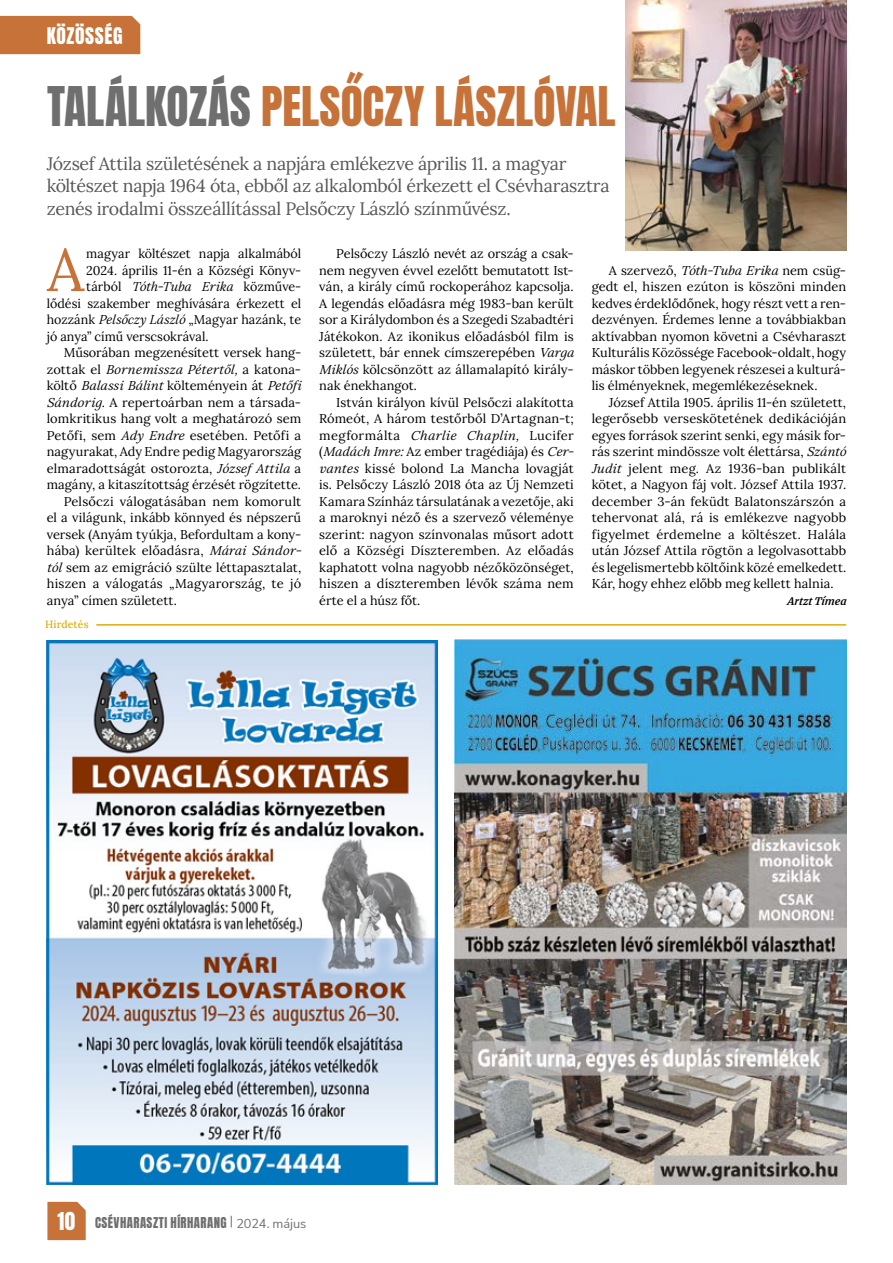
<style>
.page{position:relative;width:893px;height:1263px;background:#fff}
.page>*{position:absolute;margin:0;border:0;box-sizing:border-box;transform-origin:0 0}
.t1{font:59.85px "Lora";color:#c67238}
.t2{font:46.5px "Anton";color:#c67238}
.t3{font:21px "Anton";color:#fff}
.t4{font:19.5px "Anton";letter-spacing:.03em;color:#fff}
.t5{font:18px/22.5px "Lora";letter-spacing:-.02em;color:#575756}
.t6{font:12.75px/16.5px "Lora";letter-spacing:.005em;color:#000}
.t7{font:italic 12.75px "Lora";color:#000}
.t8{font:12.75px "Anton";letter-spacing:.035em;color:#706f6f}
.t9{font:italic 700 10.5px "Merriweather";color:#000}
.t10{font:500 10.5px "Lora";letter-spacing:.005em;color:#dfab00}
.s1{color:#706f6f}
.s2{font-style:italic}
.s3{font-style:normal}
.s4{font-family:"Nunito Sans"}
</style>
<div class="page">
<svg style="left:47px;top:1202px;width:39px;height:38px"></svg>
<div style="left:0;top:16px;width:140px;height:38px;background:#c67238"></div>
<hr style="left:96px;top:624px;width:750px;height:2px;background:#dfab00">
<img style="left:47px;top:641px;width:391px;height:543px">
<img style="left:625px;top:0;width:222px;height:251px">
<img style="left:455px;top:640px;width:391px;height:544px">
<h3 class="t4" style="left:47px;top:26px;width:77px">KÖZÖSSÉG</h3>
<h2 class="t2" style="left:47px;top:83px;width:570px"><span class="s1">TALÁLKOZÁS</span> PELSŐCZY LÁSZLÓVAL</h2>
<h3 class="t5" style="left:47px;top:151px;width:564px">József Attila születésének a napjára emlékezve április 11. a magyar költészet napja 1964 óta, ebből az alkalomból érkezett el Csévharasztra zenés irodalmi összeállítással Pelsőczy László színművész.</h3>
<h1 class="t1" style="left:47px;top:224px;width:38px">A</h1>
<p class="t6" style="left:86px;top:244px;width:217px">magyar költészet napja alkalmából</p>
<p class="t6" style="left:319px;top:244px;width:259px;text-indent:17px">Pelsőczy László nevét az ország a csak&shy;nem negyven évvel ezelőtt bemutatott Ist&shy;ván, a király című rockoperához kapcsolja.<br>A legendás előadásra még 1983-ban került sor a Királydombon és a Szegedi Szabadtéri Játékokon. Az ikonikus előadásból film is született, bár ennek címszerepében <span class="s2">Varga Miklós</span> kölcsönzött az államalapító király&shy;nak énekhangot.</p>
<p class="t6" style="left:319px;top:393px;width:259px;text-indent:17px">István királyon kívül Pelsőczi alakította Rómeót, A három testőrből D’Artagnan-t; megformálta <span class="s2">Charlie Chaplin,</span> Lucifer (<span class="s2">Madách Imre:</span>Az ember tragédiája) és <span class="s2">Cer&shy;vantes</span> kissé bolond La Mancha lovagját is. Pelsőczy László 2018 óta az Új Nemzeti Kamara Színház társulatának a vezetője, aki a maroknyi néző és a szervező véleménye szerint: nagyon színvonalas műsort adott elő a Községi Díszteremben. Az előadás kaphatott volna nagyobb nézőközönséget, hiszen a díszteremben lévők száma nem érte el a húsz főt.</p>
<p class="t6" style="left:86px;top:261px;width:217px">2024. április 11-én a Községi Könyv-</p>
<p class="t6" style="left:86px;top:277px;width:217px">tárból <span class="s2">Tóth-Tuba Erika</span> közműve-</p>
<p class="t6" style="left:47px;top:294px;width:256px">lődési szakember meghívására érkezett el</p>
<p class="t6" style="left:47px;top:310px;width:256px">hozzánk <span class="s2">Pelsőczy László</span> „Magyar hazánk, te</p>
<p class="t6" style="left:47px;top:327px;width:163px">jó anya” című verscsokrával.</p>
<p class="t6" style="left:64px;top:343px;width:239px">Műsorában megzenésített versek hang-</p>
<p class="t7" style="left:47px;top:360px;width:256px"><span class="s3">z o t t a k e l</span> Bornemissza Pétertől, <span class="s3">a k a t o n a -</span></p>
<p class="t6" style="left:47px;top:376px;width:259px">költő <span class="s2">Balassi Bálint</span> költeményein át <span class="s2">Petőfi</span></p>
<p class="t6" style="left:47px;top:393px;width:256px"><span class="s2">Sándorig</span>. A repertoárban nem a társada-</p>
<p class="t6" style="left:47px;top:409px;width:256px">lomkritikus hang volt a meghatározó sem</p>
<p class="t6" style="left:47px;top:426px;width:256px">Petőfi, sem <span class="s2">Ady Endre</span> esetében. Petőfi a</p>
<p class="t6" style="left:47px;top:442px;width:256px">nagyurakat, Ady Endre pedig Magyarország</p>
<p class="t6" style="left:47px;top:459px;width:256px">elmaradottságát ostorozta, <span class="s2">József Attila</span> a</p>
<p class="t6" style="left:47px;top:475px;width:256px">magány, a kitaszítottság érzését rögzítette.</p>
<p class="t6" style="left:64px;top:492px;width:239px">Pelsőczi válogatásában nem komorult</p>
<p class="t6" style="left:47px;top:508px;width:256px">el a világunk, inkább könnyed és népszerű</p>
<p class="t6" style="left:47px;top:525px;width:256px">versek (Anyám tyúkja, Befordultam a kony-</p>
<p class="t6" style="left:47px;top:541px;width:259px">hába) kerültek előadásra, <span class="s2">Márai Sándor-</span></p>
<p class="t6" style="left:47px;top:558px;width:256px"><span class="s2">tól</span> sem az emigráció szülte léttapasztalat,</p>
<p class="t6" style="left:47px;top:574px;width:256px">hiszen a válogatás „Magyarország, te jó</p>
<p class="t6" style="left:47px;top:591px;width:132px">anya” címen született.</p>
<p class="t6" style="left:592px;top:261px;width:256px;text-align:justify;text-indent:17px">A szervező, <span class="s2">Tóth-Tuba Erika</span> nem csüg&shy;gedt el, hiszen ezúton is köszöni minden kedves érdeklődőnek, hogy részt vett a ren&shy;dezvényen. Érdemes lenne a továbbiakban aktívabban nyomon követni a Csévharaszt Kulturális Közössége Facebook-oldalt, hogy máskor többen legyenek részesei a kulturá&shy;lis élményeknek, megemlékezéseknek.</p>
<p class="t6" style="left:592px;top:393px;width:259px;text-indent:17px">József Attila 1905. április 11-én született, legerősebb verseskötetének dedikációján egyes források szerint senki, egy másik for&shy;rás szerint mindössze volt élettársa, <span class="s2">Szántó Judit</span> jelent meg. Az 1936-ban publikált kötet, a Nagyon fáj volt. József Attila 1937. december 3-án feküdt Balatonszárszón a tehervonat alá, rá is emlékezve nagyobb figyelmet érdemelne a költészet. Halála után József Attila rögtön a legolvasottabb és legelismertebb költőink közé emelkedett.<br>Kár, hogy ehhez előbb meg kellett halnia.</p>
<p class="t9" style="left:787px;top:593px;width:63px">ArtztTímea</p>
<p class="t10" style="left:45px;top:616px;width:45px">Hirdetés</p>
<h3 class="t3" style="left:57px;top:1210px;width:19px">10</h3>
<p class="t8" style="left:95px;top:1216px;width:213px">CSÉVHARASZTI HÍRHARANG <sup>|</sup> <span class="s4">2024. május</span></p>
</div>
